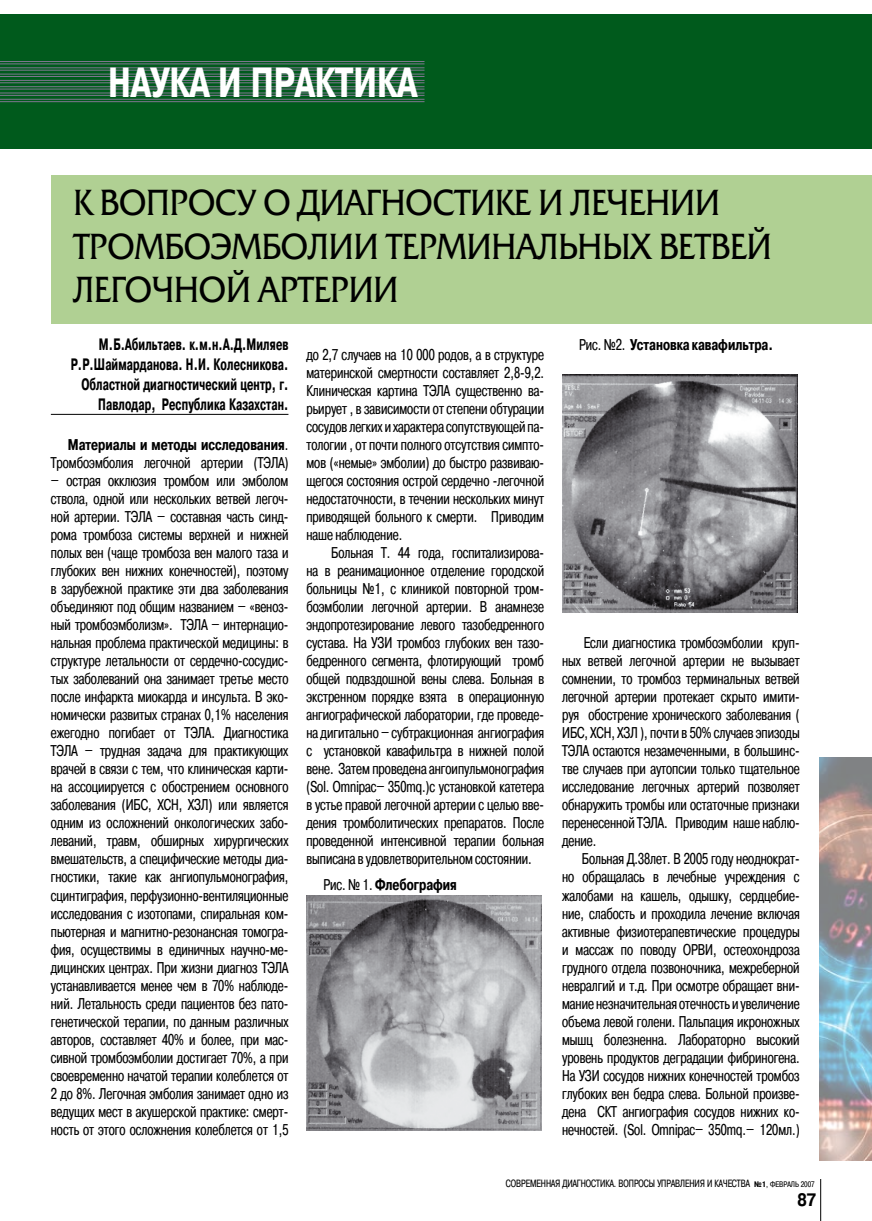
<style>
.page{position:relative;width:872px;height:1221px;background:#fff}
.page>*{position:absolute;margin:0;border:0;box-sizing:border-box;transform-origin:0 0}
.t1{font:700 42px "Pragmatica Cond C";color:#fff;scale:.9 1}
.t2{font:36px/43.2px "Friz Quadrata C";color:#000;scale:.9 1}
.t3{font:700 18px "Pragmatica Cond C";color:#000}
.t4{font:700 16.5px/19.8px "Pragmatica Cond C";letter-spacing:.01em;color:#000;text-align:right;scale:.77 1}
.t5{font:15.6px/18px "Pragmatica Cond C";color:#000;text-align:justify;scale:.9 1}
.t6{font:700 15.6px "Pragmatica Cond C";color:#000;scale:.9 1}
.t7{font:10.5px "Pragmatica Cond C";color:#000;scale:.9 1}
.s1{font-weight:700}
.s2{font-weight:400}
.s3{font-weight:700;font-size:7.95px}
.s4{font-size:7.95px}
</style>
<div class="page">
<hr style="left:820px;top:1178px;width:1px;height:42px;background:#000">
<img style="left:819px;top:757px;width:53px;height:403px">
<div style="left:0;top:14px;width:872px;height:134px;background:#005a1c"></div>
<hr style="left:0;top:61px;width:424px;height:1px;background:#7e778f">
<hr style="left:0;top:64px;width:424px;height:1px;background:#7e778f">
<hr style="left:0;top:68px;width:424px;height:1px;background:#7e778f">
<hr style="left:0;top:70px;width:424px;height:1px;background:#7e778f">
<hr style="left:0;top:74px;width:424px;height:1px;background:#7e778f">
<hr style="left:0;top:76px;width:424px;height:1px;background:#7e778f">
<hr style="left:0;top:80px;width:424px;height:1px;background:#7e778f">
<hr style="left:0;top:82px;width:424px;height:1px;background:#7e778f">
<hr style="left:0;top:86px;width:424px;height:1px;background:#7e778f">
<hr style="left:0;top:89px;width:424px;height:1px;background:#7e778f">
<hr style="left:0;top:93px;width:424px;height:1px;background:#7e778f">
<hr style="left:0;top:95px;width:424px;height:1px;background:#7e778f">
<hr style="left:0;top:99px;width:424px;height:1px;background:#7e778f">
<hr style="left:0;top:101px;width:424px;height:1px;background:#7e778f">
<hr style="left:51px;top:414px;width:237px;height:1px;background:#000">
<img style="left:306px;top:895px;width:236px;height:235px">
<img style="left:562px;top:374px;width:235px;height:238px">
<div style="left:51px;top:175px;width:821px;height:149px;background:#b0d093"></div>
<h1 class="t1" style="left:108px;top:59px;width:207px">наука и практ</h1>
<h1 class="t1" style="left:353px;top:59px;width:49px">ика</h1>
<h2 class="t2" style="left:73px;top:182px;width:777px">К вопросу о диагностике и лечении тромбоэмболии терминальных ветвей легочной артерии</h2>
<p class="t4" style="left:71px;top:335px;width:284px">М.Б.Абильтаев. к.м.н.А.Д.Миляев Р.Р.Шаймарданова. Н.И. Колесникова.<br>Областной диагностический центр, г.<br>Павлодар, Республика Казахстан.</p>
<p class="t5" style="left:51px;top:436px;width:265px;text-align:right"><span class="s1">Материалы и методы исследования</span>.<br>Тромбоэмболия легочной артерии (ТЭЛА)</p>
<p class="t5" style="left:51px;top:472px;width:265px;text-align:left">– острая окклюзия тромбом или эмболом ствола, одной или нескольких ветвей легоч&shy;ной артерии. ТЭЛА – составная часть синд&shy;рома тромбоза системы верхней и нижней полых вен (чаще тромбоза вен малого таза и глубоких вен нижних конечностей), поэтому в зарубежной практике эти два заболевания объединяют под общим названием – «веноз&shy;ный тромбоэмболизм». ТЭЛА – интернацио&shy;нальная проблема практической медицины: в структуре летальности от сердечно-сосудис&shy;тых заболеваний она занимает третье место после инфаркта миокарда и инсульта. В эко&shy;номически развитых странах 0,1% населения ежегодно погибает от ТЭЛА. Диагностика ТЭЛА – трудная задача для практикующих врачей в связи с тем, что клиническая карти&shy;на ассоциируется с обострением основного заболевания (ИБС, ХСН, ХЗЛ) или является одним из осложнений онкологических забо&shy;леваний, травм, обширных хирургических вмешательств, а специфические методы диа&shy;гностики, такие как ангиопульмонография, сцинтиграфия, перфузионно-вентиляционные исследования с изотопами, спиральная ком&shy;пьютерная и магнитно-резонансная томогра&shy;фия, осуществимы в единичных научно-ме&shy;дицинских центрах. При жизни диагноз ТЭЛА устанавливается менее чем в 70% наблюде&shy;ний. Летальность среди пациентов без пато&shy;генетической терапии, по данным различных авторов, составляет 40% и более, при мас&shy;сивной тромбоэмболии достигает 70%, а при своевременно начатой терапии колеблется от 2 до 8%. Легочная эмболия занимает одно из ведущих мест в акушерской практике: смерт&shy;ность от этого осложнения колеблется от 1,5</p>
<p class="t5" style="left:306px;top:346px;width:265px">до 2,7 случаев на 10 000 родов, а в структуре материнской смертности составляет 2,8-9,2.<br>Клиническая картина ТЭЛА существенно ва&shy;рьирует , в зависимости от степени обтурации сосудов легких и характера сопутствующей па&shy;тологии , от почти полного отсутствия симпто&shy;мов («немые» эмболии) до быстро развиваю&shy;щегося состояния острой сердечно -легочной недостаточности, в течении нескольких минут приводящей больного к смерти. Приводим наше наблюдение.</p>
<p class="t5" style="left:306px;top:544px;width:265px;text-indent:25px">Больная Т. 44 года, госпитализирова&shy;на в реанимационное отделение городской больницы №1, с клиникой повторной тром&shy;боэмболии легочной артерии. В анамнезе эндопротезирование левого тазобедренного сустава. На УЗИ тромбоз глубоких вен тазо&shy;бедренного сегмента, флотирующий тромб общей подвздошной вены слева. Больная в экстренном порядке взята в операционную ангиографической лаборатории, где проведе&shy;на дигитально – субтракционная ангиография с установкой кавафильтра в нижней полой вене. Затем проведена ангоипульмонография (Sol. Omnipac– 350mq.)с установкой катетера в устье правой легочной артерии с целью вве&shy;дения тромболитических препаратов. После проведенной интенсивной терапии больная выписана в удовлетворительном состоянии.</p>
<p class="t6" style="left:323px;top:876px;width:150px"><span class="s2">Рис. № 1.</span> Флебография</p>
<p class="t6" style="left:579px;top:336px;width:217px"><span class="s2">Рис. №2.</span> Установка кавафильтра.</p>
<p class="t5" style="left:562px;top:634px;width:265px;text-indent:22px">Если диагностика тромбоэмболии круп&shy;ных ветвей легочной артерии не вызывает сомнении, то тромбоз терминальных ветвей легочной артерии протекает скрыто имити&shy;руя обострение хронического заболевания ( ИБС, ХСН, ХЗЛ ), почти в 50% случаев эпизоды ТЭЛА остаются незамеченными, в большинс&shy;тве случаев при аутопсии только тщательное исследование легочных артерий позволяет обнаружить тромбы или остаточные признаки перенесенной ТЭЛА. Приводим наше наблю&shy;дение.</p>
<p class="t5" style="left:562px;top:850px;width:265px;text-indent:20px">Больная Д.38лет. В 2005 году неоднократ&shy;но обращалась в лечебные учреждения с жалобами на кашель, одышку, сердцебие&shy;ние, слабость и проходила лечение включая активные физиотерапевтические процедуры и массаж по поводу ОРВИ</p>
<p class="t5" style="left:562px;top:940px;width:265px;text-indent:151px">, остеохондроза грудного отдела позвоночника, межреберной невралгий и т.д. При осмотре обращает вни&shy;мание незначительная отечность и увеличение объема левой голени. Пальпация икроножных мышц болезненна. Лабораторно высокий уровень продуктов деградации фибриногена.<br>На УЗИ сосудов нижних конечностей тромбоз глубоких вен бедра слева. Больной произве&shy;дена СКТ ангиография сосудов нижних ко&shy;нечностей. (Sol. Omnipac– 350mq.– 120мл.)</p>
<p class="t7" style="left:506px;top:1177px;width:344px">Современная диагностика. Вопросы Управления и качества <span class="s3">№1</span><span class="s4">, февраль 2007</span></p>
<p class="t3" style="left:797px;top:1189px;width:20px">87</p>
</div>
